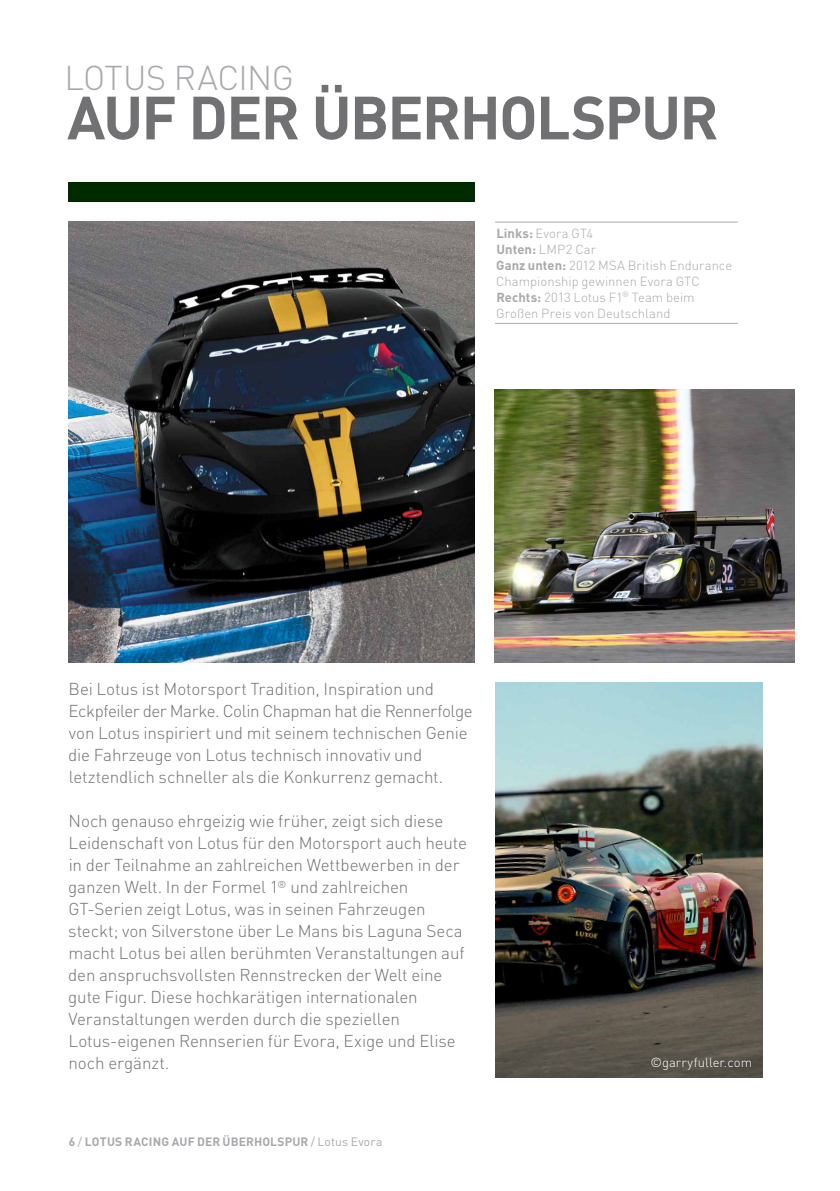
<style>
.page{position:relative;width:840px;height:1191px;background:#fff}
.page>*{position:absolute;margin:0;border:0;box-sizing:border-box;transform-origin:0 0}
.t1{font:700 60px "DINOT";letter-spacing:-.03em;color:#717073}
.t2{font:300 34px "DINOT";letter-spacing:-.015em;color:#a7a9ac}
.t3{font:300 17px/22px "DINOT";letter-spacing:-.005em;color:#717073}
.t4{font:300 13px/16px "DINOT";letter-spacing:.005em;color:#a7a9ac}
.t5{font:300 13px "DINOT";letter-spacing:.005em;color:#fff}
.t6{font:700 12px "DINOT";letter-spacing:.01em;color:#a7a9ac}
.s1{font-weight:700}
.s2{font-weight:400}
</style>
<div class="page">
<img style="left:68px;top:222px;width:406px;height:440px">
<img style="left:494px;top:389px;width:300px;height:273px">
<img style="left:495px;top:682px;width:267px;height:395px">
<div style="left:68px;top:182px;width:406px;height:20px;background:#002a00"></div>
<hr style="left:494px;top:222px;width:243px;height:1px;background:#a7a9ac">
<hr style="left:494px;top:323px;width:243px;height:1px;background:#a7a9ac">
<h2 class="t2" style="left:64px;top:56px;width:231px">LOTUS RACING</h2>
<h1 class="t1" style="left:67px;top:78px;width:652px">AUF DER ÜBERHOLSPUR</h1>
<p class="t4" style="left:496px;top:225px;width:237px"><span class="s1">Links:</span> Evora GT4<br><span class="s1">Unten:</span> LMP2 Car<br><span class="s1">Ganz unten:</span> 2012 MSA British Endurance<br>Championship gewinnen Evora GTC<br><span class="s1">Rechts:</span> 2013 Lotus F1<sup>®</sup> Team beim<br>Großen Preis von Deutschland</p>
<p class="t3" style="left:68px;top:678px;width:405px">Bei Lotus ist Motorsport Tradition, Inspiration und Eckpfeiler der Marke. Colin Chapman hat die Rennerfolge von Lotus inspiriert und mit seinem technischen Genie die Fahrzeuge von Lotus technisch innovativ und letztendlich schneller als die Konkurrenz gemacht.</p>
<p class="t3" style="left:68px;top:810px;width:400px">Noch genauso ehrgeizig wie früher, zeigt sich diese Leidenschaft von Lotus für den Motorsport auch heute in der Teilnahme an zahlreichen Wettbewerben in der ganzen Welt. In der Formel 1<sup>®</sup> und zahlreichen GT-Serien zeigt Lotus, was in seinen Fahrzeugen steckt; von Silverstone über Le Mans bis Laguna Seca macht Lotus bei allen berühmten Veranstaltungen auf den anspruchsvollsten Rennstrecken der Welt eine gute Figur. Diese hochkarätigen internationalen Veranstaltungen werden durch die speziellen Lotus-eigenen Rennserien für Evora, Exige und Elise noch ergänzt.</p>
<p class="t6" style="left:69px;top:1133px;width:315px">6 <span class="s2">/</span> LOTUS RACING AUF DER ÜBERHOLSPUR <span class="s2">/ Lotus Evora</span></p>
<p class="t5" style="left:650px;top:1054px;width:103px">©garryfuller.com</p>
</div>
